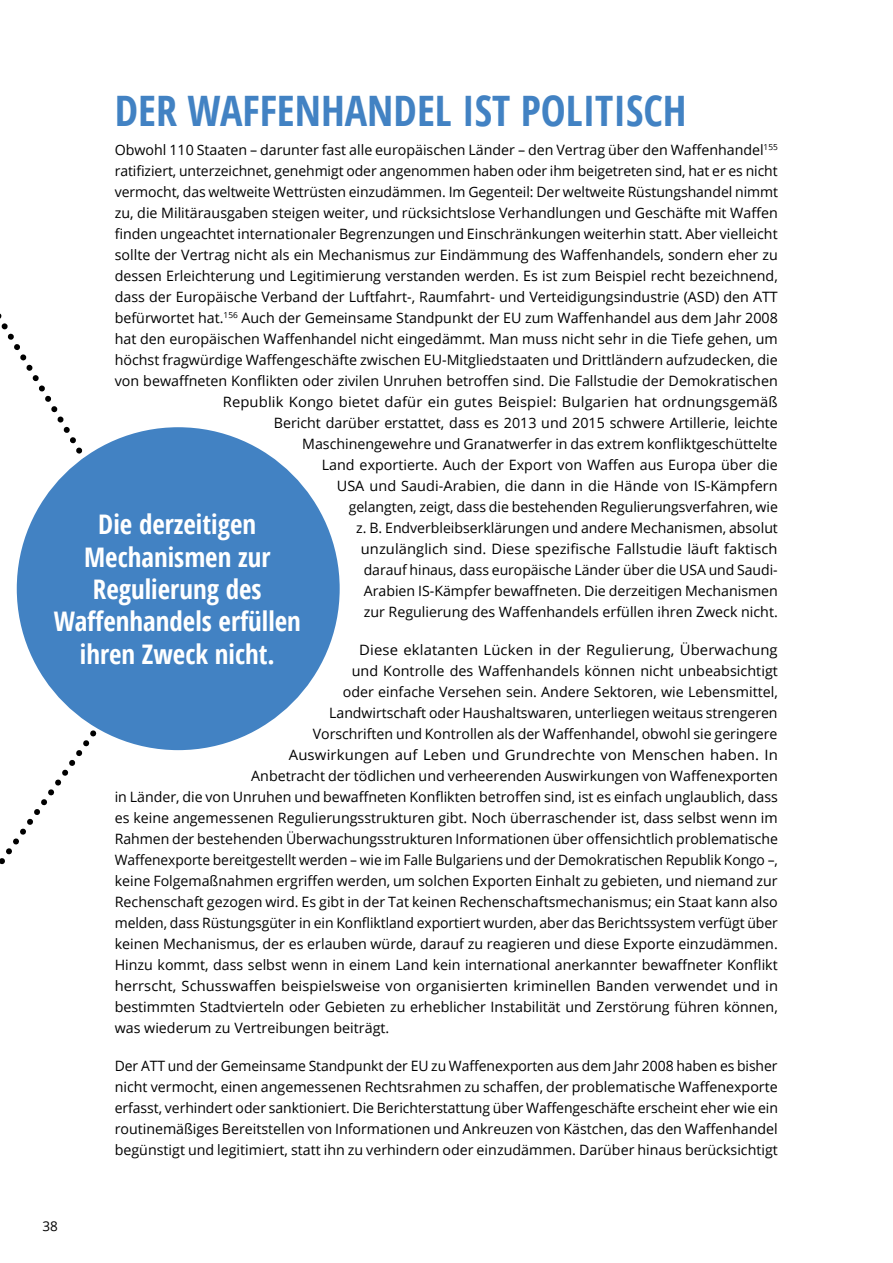
<style>
.page{position:relative;width:893px;height:1263px;background:#fff}
.page>*{position:absolute;margin:0;border:0;box-sizing:border-box;transform-origin:0 0}
.t1{font:700 condensed 42px "Open Sans";color:#4282c3}
.t2{font:700 condensed 27px/32.4px "Open Sans";color:#fff;text-align:center}
.t3{font:14.25px/21px "Open Sans";color:#000;text-align:right}
.t4{font:14.25px "Open Sans";color:#000;scale:1.04 1}
.t5{font:13.5px "Open Sans";color:#000}
</style>
<div class="page">
<svg style="left:0;top:313px;width:87px;height:149px"></svg>
<svg style="left:0;top:713px;width:109px;height:152px"></svg>
<div style="left:17px;top:427px;width:323px;height:323px;background:#4282c3;border-radius:50%"></div>
<h1 class="t1" style="left:115px;top:81px;width:573px">DER WAFFENHANDEL IST POLITISCH</h1>
<p class="t3" style="left:115px;top:139px;width:665px">Obwohl 110 Staaten – darunter fast alle europäischen Länder – den Vertrag über den Waffenhandel<sup>155 </sup>ratifiziert, unterzeichnet, genehmigt oder angenommen haben oder ihm beigetreten sind, hat er es nicht vermocht, das weltweite Wettrüsten einzudämmen. Im Gegenteil: Der weltweite Rüstungshandel nimmt zu, die Militärausgaben steigen weiter, und rücksichtslose Verhandlungen und Geschäfte mit Waffen finden ungeachtet internationaler Begrenzungen und Einschränkungen weiterhin statt. Aber vielleicht sollte der Vertrag nicht als ein Mechanismus zur Eindämmung des Waffenhandels, sondern eher zu dessen Erleichterung und Legitimierung verstanden werden. Es ist zum Beispiel recht bezeichnend, dass der Europäische Verband der Luftfahrt-, Raumfahrt- und Verteidigungsindustrie (ASD) den ATT befürwortet hat.<sup>156</sup> Auch der Gemeinsame Standpunkt der EU zum Waffenhandel aus dem Jahr 2008 hat den europäischen Waffenhandel nicht eingedämmt. Man muss nicht sehr in die Tiefe gehen, um höchst fragwürdige Waffengeschäfte zwischen EU-Mitgliedstaaten und Drittländern aufzudecken, die von bewaffneten Konflikten oder zivilen Unruhen betroffen sind. Die Fallstudie der Demokratischen Republik Kongo bietet dafür ein gutes Beispiel: Bulgarien hat ordnungsgemäß<br>Bericht darüber erstattet, dass es 2013 und 2015 schwere Artillerie, leichte<br>Maschinengewehre und Granatwerfer in das extrem konfliktgeschüttelte<br>Land exportierte. Auch der Export von Waffen aus Europa über die<br>USA und Saudi-Arabien, die dann in die Hände von IS-Kämpfern<br>gelangten, zeigt, dass die bestehenden Regulierungsverfahren, wie<br>z. B. Endverbleibserklärungen und andere Mechanismen, absolut<br>unzulänglich sind. Diese spezifische Fallstudie läuft faktisch<br>darauf hinaus, dass europäische Länder über die USA und Saudi-<br>Arabien IS-Kämpfer bewaffneten. Die derzeitigen Mechanismen<br>zur Regulierung des Waffenhandels erfüllen ihren Zweck nicht.</p>
<p class="t4" style="left:359px;top:640px;width:404px">Diese eklatanten Lücken in der Regulierung, Überwachung</p>
<p class="t3" style="left:352px;top:660px;width:428px">und Kontrolle des Waffenhandels können nicht unbeabsichtigt</p>
<p class="t3" style="left:343px;top:681px;width:437px">oder einfache Versehen sein. Andere Sektoren, wie Lebensmittel,</p>
<p class="t3" style="left:329px;top:702px;width:450px">Landwirtschaft oder Haushaltswaren, unterliegen weitaus strengeren</p>
<p class="t3" style="left:313px;top:723px;width:466px">Vorschriften und Kontrollen als der Waffenhandel, obwohl sie geringere</p>
<p class="t4" style="left:289px;top:745px;width:472px">Auswirkungen auf Leben und Grundrechte von Menschen haben. In</p>
<p class="t3" style="left:251px;top:765px;width:528px">Anbetracht der tödlichen und verheerenden Auswirkungen von Waffenexporten</p>
<p class="t3" style="left:115px;top:786px;width:665px">in Länder, die von Unruhen und bewaffneten Konflikten betroffen sind, ist es einfach unglaublich, dass</p>
<p class="t3" style="left:115px;top:807px;width:665px">es keine angemessenen Regulierungsstrukturen gibt. Noch überraschender ist, dass selbst wenn im</p>
<p class="t3" style="left:115px;top:828px;width:665px">Rahmen der bestehenden Überwachungsstrukturen Informationen über offensichtlich problematische</p>
<p class="t3" style="left:115px;top:849px;width:665px">Waffenexporte bereitgestellt werden – wie im Falle Bulgariens und der Demokratischen Republik Kongo –,</p>
<p class="t3" style="left:115px;top:870px;width:664px">keine Folgemaßnahmen ergriffen werden, um solchen Exporten Einhalt zu gebieten, und niemand zur</p>
<p class="t3" style="left:115px;top:891px;width:665px">Rechenschaft gezogen wird. Es gibt in der Tat keinen Rechenschaftsmechanismus; ein Staat kann also</p>
<p class="t3" style="left:115px;top:912px;width:665px">melden, dass Rüstungsgüter in ein Konfliktland exportiert wurden, aber das Berichtssystem verfügt über</p>
<p class="t3" style="left:115px;top:933px;width:665px">keinen Mechanismus, der es erlauben würde, darauf zu reagieren und diese Exporte einzudämmen.</p>
<p class="t3" style="left:115px;top:954px;width:665px">Hinzu kommt, dass selbst wenn in einem Land kein international anerkannter bewaffneter Konflikt</p>
<p class="t3" style="left:115px;top:975px;width:665px">herrscht, Schusswaffen beispielsweise von organisierten kriminellen Banden verwendet und in</p>
<p class="t3" style="left:115px;top:996px;width:665px">bestimmten Stadtvierteln oder Gebieten zu erheblicher Instabilität und Zerstörung führen können,</p>
<p class="t3" style="left:115px;top:1017px;width:276px">was wiederum zu Vertreibungen beiträgt.</p>
<p class="t3" style="left:115px;top:1055px;width:665px;text-align:justify">Der ATT und der Gemeinsame Standpunkt der EU zu Waffenexporten aus dem Jahr 2008 haben es bisher nicht vermocht, einen angemessenen Rechtsrahmen zu schaffen, der problematische Waffenexporte erfasst, verhindert oder sanktioniert. Die Berichterstattung über Waffengeschäfte erscheint eher wie ein routinemäßiges Bereitstellen von Informationen und Ankreuzen von Kästchen, das den Waffenhandel begünstigt und legitimiert, statt ihn zu verhindern oder einzudämmen. Darüber hinaus berücksichtigt</p>
<h2 class="t2" style="left:54px;top:508px;width:249px">Die derzeitigen<br>Mechanismen zur<br>Regulierung des<br>Waffenhandels erfüllen ihren Zweck nicht.</h2>
<p class="t5" style="left:43px;top:1217px;width:17px">38</p>
</div>
